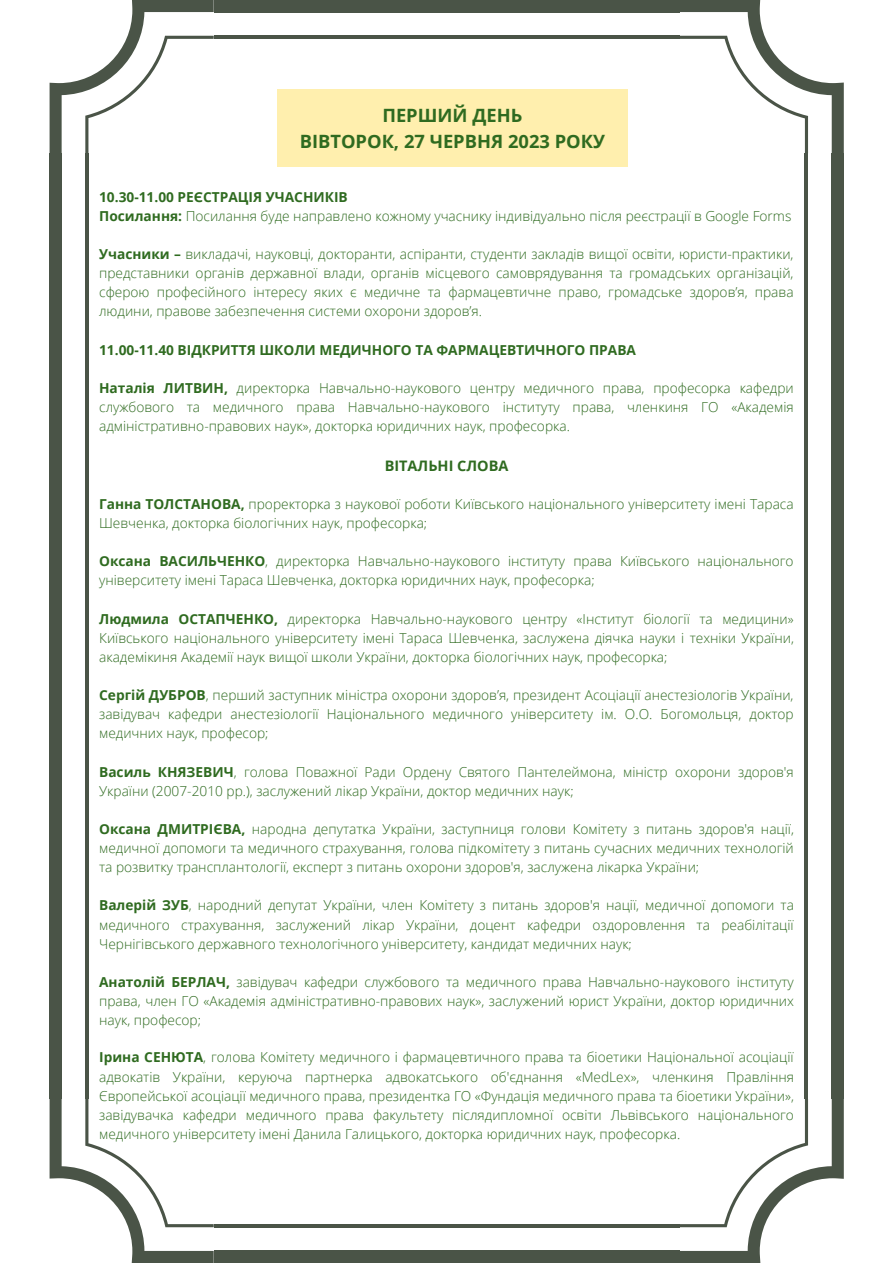
<style>
.page{position:relative;width:893px;height:1263px;background:#fff}
.page>*{position:absolute;margin:0;border:0;box-sizing:border-box;transform-origin:0 0}
.t1{font:700 18.3px "Open Sans";color:#2f6b20}
.t2{font:700 14.48px "Open Sans";color:#2f6b20}
.t3{font:300 13.73px/19.1px "Open Sans";color:#2f6b20;text-align:justify}
.t4{font:700 13.73px "Open Sans";color:#2f6b20}
.s1{font-weight:700}
</style>
<div class="page">
<div style="left:277px;top:89px;width:350px;height:78px;background:#ffefae"></div>
<svg style="left:50px;top:0;width:164px;height:153px"></svg>
<div style="left:50px;top:153px;width:12px;height:946px;background:#4a5447"></div>
<hr style="left:85px;top:153px;width:3px;height:946px;background:#4a5447">
<div style="left:214px;top:1251px;width:465px;height:12px;background:#4a5447"></div>
<hr style="left:214px;top:1224px;width:465px;height:3px;background:#4a5447">
<svg style="left:50px;top:1099px;width:164px;height:164px"></svg>
<svg style="left:679px;top:1099px;width:165px;height:164px"></svg>
<div style="left:831px;top:153px;width:13px;height:946px;background:#4a5447"></div>
<hr style="left:805px;top:153px;width:3px;height:946px;background:#4a5447">
<svg style="left:679px;top:0;width:165px;height:153px"></svg>
<div style="left:214px;top:0;width:465px;height:12px;background:#4a5447"></div>
<hr style="left:214px;top:36px;width:465px;height:3px;background:#4a5447">
<p class="t1" style="left:382px;top:103px;width:142px">ПЕРШИЙ ДЕНЬ</p>
<p class="t1" style="left:300px;top:128px;width:307px">ВІВТОРОК, 27 ЧЕРВНЯ 2023 РОКУ</p>
<p class="t4" style="left:99px;top:187px;width:250px">10.30-11.00 РЕЄСТРАЦІЯ УЧАСНИКІВ</p>
<p class="t3" style="left:99px;top:206px;width:694px"><span class="s1">Посилання:</span> Посилання буде направлено кожному учаснику індивідуально після реєстрації в Google Forms</p>
<p class="t3" style="left:99px;top:244px;width:696px"><span class="s1">Учасники –</span> викладачі, науковці, докторанти, аспіранти, студенти закладів вищої освіти, юристи-практики, представники органів державної влади, органів місцевого самоврядування та громадських організацій, сферою професійного інтересу яких є медичне та фармацевтичне право, громадське здоров’я, права людини, правове забезпечення системи охорони здоров’я.</p>
<p class="t4" style="left:99px;top:340px;width:538px">11.00-11.40 ВІДКРИТТЯ ШКОЛИ МЕДИЧНОГО ТА ФАРМАЦЕВТИЧНОГО ПРАВА</p>
<p class="t3" style="left:99px;top:378px;width:696px"><span class="s1">Наталія ЛИТВИН,</span> директорка Навчально-наукового центру медичного права, професорка кафедри службового та медичного права Навчально-наукового інституту права, членкиня ГО «Академія адміністративно-правових наук», докторка юридичних наук, професорка.</p>
<p class="t2" style="left:385px;top:456px;width:125px">ВІТАЛЬНІ СЛОВА</p>
<p class="t3" style="left:99px;top:494px;width:696px"><span class="s1">Ганна ТОЛСТАНОВА,</span> проректорка з наукової роботи Київського національного університету імені Тараса<br>Шевченка, докторка біологічних наук, професорка;</p>
<p class="t3" style="left:99px;top:551px;width:696px"><span class="s1">Оксана ВАСИЛЬЧЕНКО</span>, директорка Навчально-наукового інституту права Київського національного університету імені Тараса Шевченка, докторка юридичних наук, професорка;</p>
<p class="t3" style="left:99px;top:609px;width:696px"><span class="s1">Людмила ОСТАПЧЕНКО,</span> директорка Навчально-наукового центру «Інститут біології та медицини» Київського національного університету імені Тараса Шевченка, заслужена діячка науки і техніки України, академікиня Академії наук вищої школи України, докторка біологічних наук, професорка;</p>
<p class="t3" style="left:99px;top:685px;width:696px"><span class="s1">Сергій ДУБРОВ</span>, перший заступник міністра охорони здоров’я, президент Асоціації анестезіологів України, завідувач кафедри анестезіології Національного медичного університету ім. О.О. Богомольця, доктор медичних наук, професор;</p>
<p class="t3" style="left:99px;top:762px;width:696px"><span class="s1">Василь КНЯЗЕВИЧ</span>, голова Поважної Ради Ордену Святого Пантелеймона, міністр охорони здоров'я<br>України (2007-2010 рр.), заслужений лікар України, доктор медичних наук;</p>
<p class="t3" style="left:99px;top:819px;width:696px"><span class="s1">Оксана ДМИТРІЄВА,</span> народна депутатка України, заступниця голови Комітету з питань здоров'я нації, медичної допомоги та медичного страхування, голова підкомітету з питань сучасних медичних технологій та розвитку трансплантології, експерт з питань охорони здоров'я, заслужена лікарка України;</p>
<p class="t3" style="left:99px;top:895px;width:696px"><span class="s1">Валерій ЗУБ</span>, народний депутат України, член Комітету з питань здоров'я нації, медичної допомоги та медичного страхування, заслужений лікар України, доцент кафедри оздоровлення та реабілітації Чернігівського державного технологічного університету, кандидат медичних наук;</p>
<p class="t3" style="left:99px;top:972px;width:696px"><span class="s1">Анатолій БЕРЛАЧ,</span> завідувач кафедри службового та медичного права Навчально-наукового інституту права, член ГО «Академія адміністративно-правових наук», заслужений юрист України, доктор юридичних наук, професор;</p>
<p class="t3" style="left:99px;top:1047px;width:696px"><span class="s1">Ірина СЕНЮТА</span>, голова Комітету медичного і фармацевтичного права та біоетики Національної асоціації адвокатів України, керуюча партнерка адвокатського об'єднання «MedLex», членкиня Правління Європейської асоціації медичного права, президентка ГО «Фундація медичного права та біоетики України», завідувачка кафедри медичного права факультету післядипломної освіти Львівського національного медичного університету імені Данила Галицького, докторка юридичних наук, професорка.</p>
</div>
